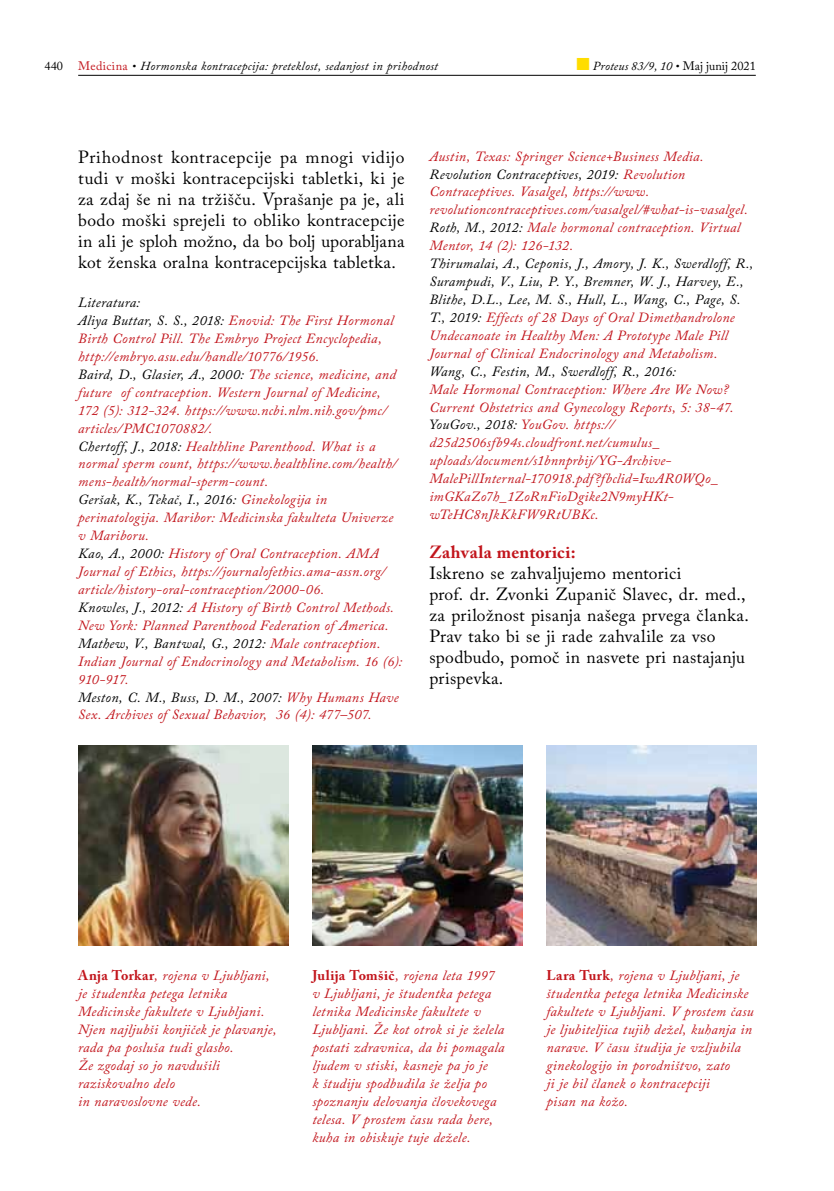
<style>
.page{position:relative;width:834px;height:1191px;background:#fff}
.page>*{position:absolute;margin:0;border:0;box-sizing:border-box;transform-origin:0 0}
.t1{font:17.5px/21px "Adobe Caslon Pro";letter-spacing:.015em;color:#000;text-align:justify}
.t2{font:700 17.5px "Adobe Caslon Pro";letter-spacing:.02em;color:#c2151c}
.t3{font:italic 14px/17.8px "Adobe Caslon Pro";letter-spacing:.02em;color:#c2151c}
.t4{font:italic 14px/17.8px "Adobe Caslon Pro";letter-spacing:.02em;color:#000}
.t5{font:italic 12.25px "Adobe Caslon Pro";letter-spacing:.02em;color:#000}
.s1{font-style:normal}
.s2{font-style:normal;color:#c2151c}
.s3{color:#fd0}
.s4{color:#000}
.s5{color:#c2151c}
.s6{font-weight:700;font-style:normal}
</style>
<div class="page">
<hr style="left:78px;top:75px;width:677px;height:1px;background:#000">
<img style="left:78px;top:746px;width:210px;height:199px">
<img style="left:313px;top:746px;width:209px;height:199px">
<img style="left:546px;top:746px;width:210px;height:199px">
<p class="t5" style="left:45px;top:59px;width:395px"><span class="s1">440</span> <span class="s2">Medicina</span> • Hormonska kontracepcija: preteklost, sedanjost in prihodnost</p>
<p class="t5" style="left:576px;top:59px;width:181px"><span class="s3">■</span> Proteus 83/9, 10 • <span class="s1">Maj junij 2021</span></p>
<p class="t1" style="left:78px;top:147px;width:328px">Prihodnost kontracepcije pa mnogi vidijo tudi v moški kontracepcijski tabletki, ki je za zdaj še ni na tržišču. Vprašanje pa je, ali bodo moški sprejeli to obliko kontracepcije in ali je sploh možno, da bo bolj uporabljana kot ženska oralna kontracepcijska tabletka.</p>
<p class="t3" style="left:78px;top:293px;width:325px"><span class="s4">Literatura:<br>Aliya Buttar, S. S., 2018:</span> Enovid: The First Hormonal Birth Control Pill. The Embryo Project Encyclopedia, http://embryo.asu.edu/handle/10776/1956.<br><span class="s4">Baird, D., Glasier, A., 2000:</span> The science, medicine, and future of contraception. Western Journal of Medicine, 172 (5): 312-324. https://www.ncbi.nlm.nih.gov/pmc/ articles/PMC1070882/.<br><span class="s4">Chertoff, J., 2018:</span> Healthline Parenthood. What is a normal sperm count, https://www.healthline.com/health/ mens-health/normal-sperm-count.<br><span class="s4">Geršak, K., Tekač, I., 2016:</span> Ginekologija in perinatologija. Maribor: Medicinska fakulteta Univerze v Mariboru.<br><span class="s4">Kao, A., 2000:</span> History of Oral Contraception. AMA Journal of Ethics, https://journalofethics.ama-assn.org/ article/history-oral-contraception/2000-06.<br><span class="s4">Knowles, J., 2012:</span> A History of Birth Control Methods.<br>New York: Planned Parenthood Federation of America.<br><span class="s4">Mathew, V., Bantwal, G., 2012:</span> Male contraception.<br>Indian Journal of Endocrinology and Metabolism. 16 (6):<br>910-917.<br><span class="s4">Meston, C. M., Buss, D. M., 2007:</span> Why Humans Have Sex. Archives of Sexual Behavior, 36 (4): 477–507.</p>
<p class="t3" style="left:429px;top:147px;width:320px">Austin, Texas: Springer Science+Business Media.<br><span class="s4">Revolution Contraceptives, 2019:</span> Revolution Contraceptives. Vasalgel, https://www. revolutioncontraceptives.com/vasalgel/#what-is-vasalgel.<br><span class="s4">Roth, M., 2012:</span> Male hormonal contraception. Virtual Mentor, 14 (2): 126-132.</p>
<p class="t4" style="left:429px;top:254px;width:325px">Thirumalai, A., Ceponis, J., Amory, J. K., Swerdloff, R., Surampudi, V., Liu, P. Y., Bremner, W. J., Harvey, E., Blithe, D.L., Lee, M. S., Hull, L., Wang, C., Page, S.<br>T., 2019: <span class="s5">Effects of 28 Days of Oral Dimethandrolone Undecanoate in Healthy Men: A Prototype Male Pill Journal of Clinical Endocrinology and Metabolism.</span></p>
<p class="t4" style="left:429px;top:362px;width:248px">Wang, C., Festin, M., Swerdloff, R., 2016:</p>
<p class="t3" style="left:429px;top:380px;width:306px">Male Hormonal Contraception: Where Are We Now?<br>Current Obstetrics and Gynecology Reports, 5: 38-47.<br><span class="s4">YouGov., 2018:</span> YouGov. https:// d25d2506sfb94s.cloudfront.net/cumulus_ uploads/document/s1bnnprbij/YG-Archive-MalePillInternal-170918.pdf?fbclid=IwAR0WQo_ imGKaZo7h_1ZoRnFioDgike2N9myHKt&shy;wTeHC8nJkKkFW9RtUBKc.</p>
<p class="t2" style="left:429px;top:542px;width:148px">Zahvala mentorici:</p>
<p class="t1" style="left:429px;top:562px;width:321px;text-align:left">Iskreno se zahvaljujemo mentorici<br>prof. dr. Zvonki Zupanič Slavec, dr. med., za priložnost pisanja našega prvega članka.<br>Prav tako bi se ji rade zahvalile za vso spodbudo, pomoč in nasvete pri nastajanju prispevka.</p>
<p class="t3" style="left:78px;top:966px;width:200px"><span class="s6">Anja Torkar</span>, rojena v Ljubljani, je študentka petega letnika<br>Medicinske fakultete v Ljubljani.<br>Njen najljubši konjiček je plavanje, rada pa posluša tudi glasbo.<br>Že zgodaj so jo navdušili raziskovalno delo<br>in naravoslovne vede.</p>
<p class="t3" style="left:312px;top:966px;width:194px"><span class="s6">Julija Tomšič</span>, rojena leta 1997 v Ljubljani, je študentka petega letnika Medicinske fakultete v<br>Ljubljani. Že kot otrok si je želela postati zdravnica, da bi pomagala ljudem v stiski, kasneje pa jo je<br>k študiju spodbudila še želja po spoznanju delovanja človekovega telesa. V prostem času rada bere, kuha in obiskuje tuje dežele.</p>
<p class="t3" style="left:546px;top:966px;width:208px"><span class="s6">Lara Turk</span>, rojena v Ljubljani, je študentka petega letnika Medicinske fakultete v Ljubljani. V prostem času je ljubiteljica tujih dežel, kuhanja in narave. V času študija je vzljubila ginekologijo in porodništvo, zato<br>ji je bil članek o kontracepciji<br>pisan na kožo.</p>
</div>
